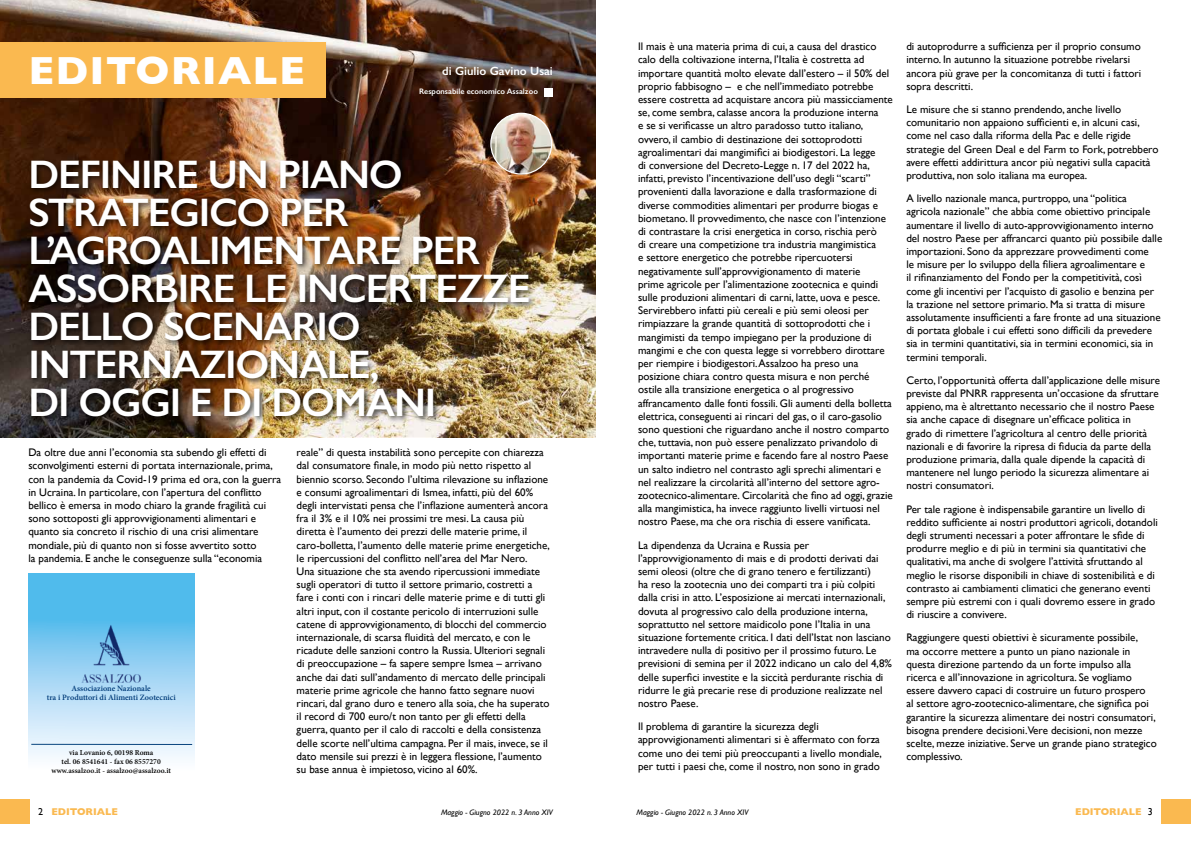
<style>
.page{position:relative;width:1191px;height:842px;background:#fff}
.page>*{position:absolute;margin:0;border:0;box-sizing:border-box;transform-origin:0 0}
.t1{font:600 40px/38px "Gill Sans";letter-spacing:-.03em;color:#fff}
.t2{font:700 40px "Gill Sans";letter-spacing:.03em;color:#fff}
.t3{font:600 12px "Gill Sans";color:#fff}
.t4{font:11px/13.2px "Gill Sans";color:#000}
.t5{font:700 10px "Gill Sans";color:#fab950}
.t6{font:600 8.1px/9.8px "Minion Pro";color:#003b79;text-align:center}
.t7{font:italic 8px "Gill Sans";color:#000}
.t8{font:600 8px "Gill Sans";color:#fff}
.t9{font:600 7.6px/9.1px "Minion Pro";color:#000;text-align:center}
.s1{font-weight:400;color:#000}
</style>
<div class="page">
<div style="left:1160px;top:799px;width:31px;height:25px;background:#fab950"></div>
<div style="left:0;top:799px;width:30px;height:25px;background:#fab950"></div>
<img style="left:0;top:0;width:595px;height:437px">
<div style="left:0;top:43px;width:325px;height:55px;background:#fab950"></div>
<div style="left:26px;top:157px;width:510px;height:267px;background:#000;opacity:.75"></div>
<svg style="left:28px;top:574px;width:166px;height:185px;background:#9ad5f4"></svg>
<hr style="left:31px;top:744px;width:161px;height:1px;background:#08447e">
<img style="left:61px;top:621px;width:100px;height:63px">
<img style="left:491px;top:113px;width:60px;height:61px;border-radius:30px">
<div style="left:490px;top:113px;width:62px;height:62px;border:1px solid #fff;border-radius:50%"></div>
<div style="left:544px;top:88px;width:9px;height:8px;background:#fff"></div>
<h1 class="t2" style="left:28px;top:39px;width:278px">EDITORIALE</h1>
<p class="t3" style="left:442px;top:64px;width:112px">di Giulio Gavino Usai</p>
<p class="t8" style="left:419px;top:87px;width:120px">Responsabile economico Assalzoo</p>
<h1 class="t1" style="left:28px;top:155px;width:504px">DEFINIRE UN PIANO<br>STRATEGICO PER<br>L’AGROALIMENTARE PER<br>ASSORBIRE LE INCERTEZZE<br>DELLO SCENARIO<br>INTERNAZIONALE,<br>DI OGGI E DI DOMANI</h1>
<p class="t4" style="left:28px;top:446px;width:254px">Da oltre due anni l’economia sta subendo gli effetti di sconvolgimenti esterni di portata internazionale, prima, con la pandemia da Covid-19 prima ed ora, con la guerra in Ucraina. In particolare, con l’apertura del conflitto bellico è emersa in modo chiaro la grande fragilità cui sono sottoposti gli approvvigionamenti alimentari e quanto sia concreto il rischio di una crisi alimentare mondiale, più di quanto non si fosse avvertito sotto<br>la pandemia. E anche le conseguenze sulla “economia</p>
<p class="t4" style="left:297px;top:446px;width:255px">reale” di questa instabilità sono percepite con chiarezza dal consumatore finale, in modo più netto rispetto al biennio scorso. Secondo l’ultima rilevazione su inflazione e consumi agroalimentari di Ismea, infatti, più del 60% degli intervistati pensa che l’inflazione aumenterà ancora fra il 3% e il 10% nei prossimi tre mesi. La causa più diretta è l’aumento dei prezzi delle materie prime, il caro-bolletta, l’aumento delle materie prime energetiche, le ripercussioni del conflitto nell’area del Mar Nero.<br>Una situazione che sta avendo ripercussioni immediate sugli operatori di tutto il settore primario, costretti a fare i conti con i rincari delle materie prime e di tutti gli altri input, con il costante pericolo di interruzioni sulle catene di approvvigionamento, di blocchi del commercio internazionale, di scarsa fluidità del mercato, e con le ricadute delle sanzioni contro la Russia. Ulteriori segnali di preoccupazione – fa sapere sempre Ismea – arrivano anche dai dati sull’andamento di mercato delle principali materie prime agricole che hanno fatto segnare nuovi rincari, dal grano duro e tenero alla soia, che ha superato il record di 700 euro/t non tanto per gli effetti della guerra, quanto per il calo di raccolti e della consistenza delle scorte nell’ultima campagna. Per il mais, invece, se il dato mensile sui prezzi è in leggera flessione, l’aumento su base annua è impietoso, vicino al 60%.</p>
<p class="t6" style="left:47px;top:683px;width:130px">Associazione Nazionale<br>tra i Produttori di Alimenti Zootecnici</p>
<p class="t9" style="left:51px;top:747px;width:121px">via Lovanio 6, 00198 Roma<br>tel. 06 8541641 - fax 06 8557270 www.assalzoo.it - assalzoo@assalzoo.it</p>
<p class="t4" style="left:638px;top:40px;width:256px">Il mais è una materia prima di cui, a causa del drastico calo della coltivazione interna, l’Italia è costretta ad importare quantità molto elevate dall’estero – il 50% del proprio fabbisogno – e che nell’immediato potrebbe essere costretta ad acquistare ancora più massicciamente se, come sembra, calasse ancora la produzione interna<br>e se si verificasse un altro paradosso tutto italiano, ovvero, il cambio di destinazione dei sottoprodotti agroalimentari dai mangimifici ai biodigestori. La legge<br>di conversione del Decreto-Legge n. 17 del 2022 ha, infatti, previsto l’incentivazione dell’uso degli “scarti” provenienti dalla lavorazione e dalla trasformazione di diverse commodities alimentari per produrre biogas e biometano. Il provvedimento, che nasce con l’intenzione di contrastare la crisi energetica in corso, rischia però<br>di creare una competizione tra industria mangimistica<br>e settore energetico che potrebbe ripercuotersi negativamente sull’approvvigionamento di materie<br>prime agricole per l’alimentazione zootecnica e quindi sulle produzioni alimentari di carni, latte, uova e pesce.<br>Servirebbero infatti più cereali e più semi oleosi per rimpiazzare la grande quantità di sottoprodotti che i mangimisti da tempo impiegano per la produzione di mangimi e che con questa legge si vorrebbero dirottare per riempire i biodigestori. Assalzoo ha preso una posizione chiara contro questa misura e non perché ostile alla transizione energetica o al progressivo affrancamento dalle fonti fossili. Gli aumenti della bolletta elettrica, conseguenti ai rincari del gas, o il caro-gasolio sono questioni che riguardano anche il nostro comparto che, tuttavia, non può essere penalizzato privandolo di importanti materie prime e facendo fare al nostro Paese un salto indietro nel contrasto agli sprechi alimentari e nel realizzare la circolarità all’interno del settore agro&shy;zootecnico-alimentare. Circolarità che fino ad oggi, grazie alla mangimistica, ha invece raggiunto livelli virtuosi nel nostro Paese, ma che ora rischia di essere vanificata.</p>
<p class="t4" style="left:638px;top:538px;width:255px">La dipendenza da Ucraina e Russia per l’approvvigionamento di mais e di prodotti derivati dai semi oleosi (oltre che di grano tenero e fertilizzanti)<br>ha reso la zootecnia uno dei comparti tra i più colpiti dalla crisi in atto. L’esposizione ai mercati internazionali, dovuta al progressivo calo della produzione interna, soprattutto nel settore maidicolo pone l’Italia in una situazione fortemente critica. I dati dell’Istat non lasciano intravedere nulla di positivo per il prossimo futuro. Le previsioni di semina per il 2022 indicano un calo del 4,8% delle superfici investite e la siccità perdurante rischia di ridurre le già precarie rese di produzione realizzate nel nostro Paese.</p>
<p class="t4" style="left:638px;top:720px;width:245px">Il problema di garantire la sicurezza degli approvvigionamenti alimentari si è affermato con forza come uno dei temi più preoccupanti a livello mondiale, per tutti i paesi che, come il nostro, non sono in grado</p>
<p class="t4" style="left:906px;top:40px;width:236px">di autoprodurre a sufficienza per il proprio consumo interno. In autunno la situazione potrebbe rivelarsi ancora più grave per la concomitanza di tutti i fattori sopra descritti.</p>
<p class="t4" style="left:906px;top:102px;width:254px">Le misure che si stanno prendendo, anche livello comunitario non appaiono sufficienti e, in alcuni casi, come nel caso dalla riforma della Pac e delle rigide strategie del Green Deal e del Farm to Fork, potrebbero avere effetti addirittura ancor più negativi sulla capacità produttiva, non solo italiana ma europea.</p>
<p class="t4" style="left:906px;top:192px;width:257px">A livello nazionale manca, purtroppo, una “politica agricola nazionale” che abbia come obiettivo principale aumentare il livello di auto-approvvigionamento interno del nostro Paese per affrancarci quanto più possibile dalle importazioni. Sono da apprezzare provvedimenti come<br>le misure per lo sviluppo della filiera agroalimentare e<br>il rifinanziamento del Fondo per la competitività, così come gli incentivi per l’acquisto di gasolio e benzina per la trazione nel settore primario. Ma si tratta di misure assolutamente insufficienti a fare fronte ad una situazione di portata globale i cui effetti sono difficili da prevedere sia in termini quantitativi, sia in termini economici, sia in termini temporali.</p>
<p class="t4" style="left:906px;top:373px;width:255px">Certo, l’opportunità offerta dall’applicazione delle misure previste dal PNRR rappresenta un’occasione da sfruttare appieno, ma è altrettanto necessario che il nostro Paese sia anche capace di disegnare un’efficace politica in<br>grado di rimettere l’agricoltura al centro delle priorità nazionali e di favorire la ripresa di fiducia da parte della produzione primaria, dalla quale dipende la capacità di mantenere nel lungo periodo la sicurezza alimentare ai nostri consumatori.</p>
<p class="t4" style="left:906px;top:502px;width:253px">Per tale ragione è indispensabile garantire un livello di reddito sufficiente ai nostri produttori agricoli, dotandoli degli strumenti necessari a poter affrontare le sfide di produrre meglio e di più in termini sia quantitativi che qualitativi, ma anche di svolgere l’attività sfruttando al meglio le risorse disponibili in chiave di sostenibilità e di contrasto ai cambiamenti climatici che generano eventi sempre più estremi con i quali dovremo essere in grado di riuscire a convivere.</p>
<p class="t4" style="left:906px;top:631px;width:252px">Raggiungere questi obiettivi è sicuramente possibile,<br>ma occorre mettere a punto un piano nazionale in questa direzione partendo da un forte impulso alla ricerca e all’innovazione in agricoltura. Se vogliamo essere davvero capaci di costruire un futuro prospero<br>al settore agro-zootecnico-alimentare, che significa poi garantire la sicurezza alimentare dei nostri consumatori, bisogna prendere decisioni.Vere decisioni, non mezze scelte, mezze iniziative. Serve un grande piano strategico complessivo.</p>
<p class="t5" style="left:38px;top:804px;width:81px"><span class="s1">2</span> EDITORIALE</p>
<p class="t7" style="left:441px;top:807px;width:113px">Maggio - Giugno 2022 n. 3 Anno XIV</p>
<p class="t7" style="left:636px;top:807px;width:113px">Maggio - Giugno 2022 n. 3 Anno XIV</p>
<p class="t5" style="left:1075px;top:804px;width:79px">EDITORIALE <span class="s1">3</span></p>
</div>
